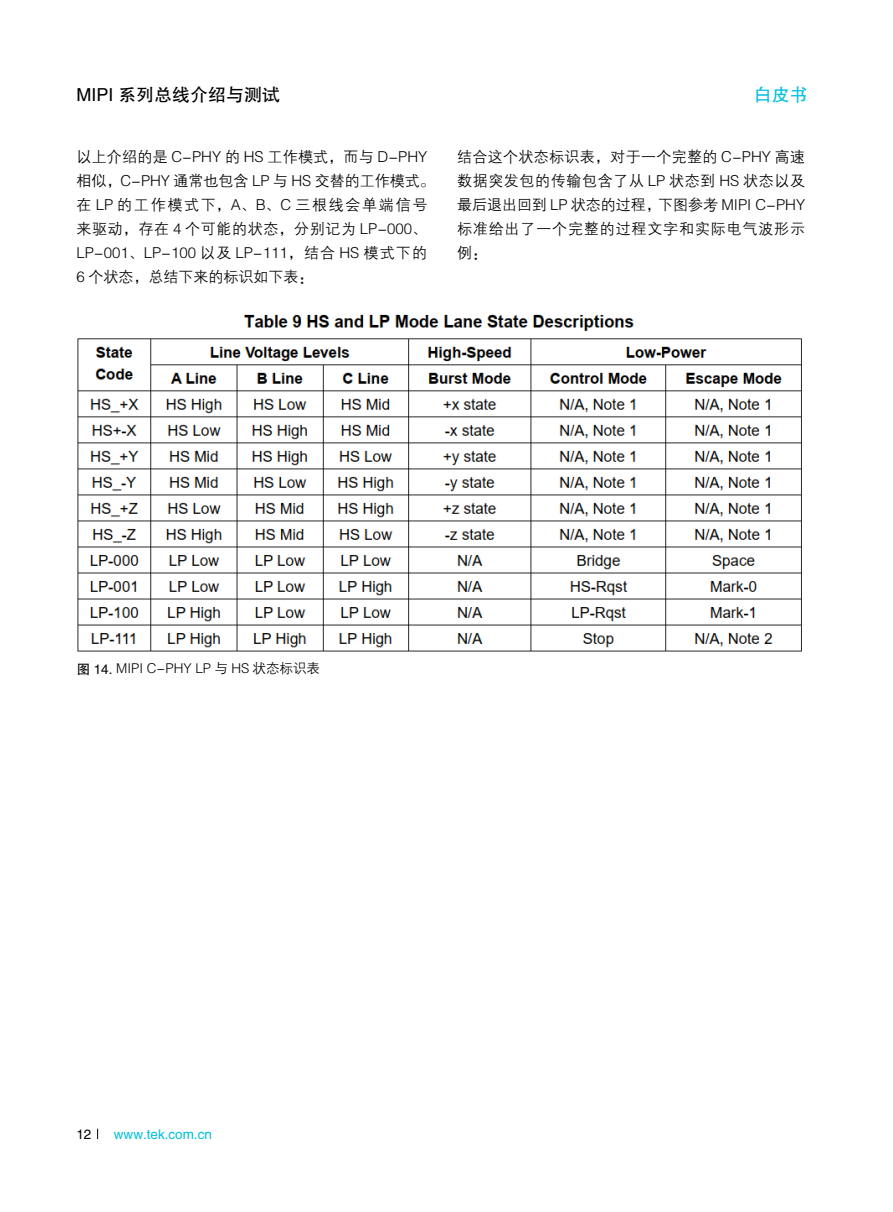
<style>
.page{position:relative;width:893px;height:1212px;background:#fff}
.page>*{position:absolute;margin:0;border:0;box-sizing:border-box;transform-origin:0 0}
.t1{font:18px "FZHTJW GB1 0";color:#000}
.t2{font:18px "FZHTJW GB1 0";color:#00bfdf}
.t3{font:15px/24px "FZZDXJW GB1 0";color:#000}
.t4{font:13.5px "FZZDXJW GB1 0";color:#000}
.t5{font:13.5px "FZHTJW GB1 0";color:#00bfdf}
.t6{font:13.5px "FZHTJW GB1 0";color:#000}
.s1{font-family:"FZHTJW GB1 0"}
</style>
<div class="page">
<img style="left:77px;top:314px;width:725px;height:338px">
<p class="t1" style="left:76px;top:84px;width:205px">MIPI 系列总线介绍与测试</p>
<p class="t2" style="left:754px;top:84px;width:55px">白皮书</p>
<p class="t3" style="left:76px;top:145px;width:360px">以上介绍的是 C-PHY 的 HS 工作模式，而与 D-PHY相似，C-PHY 通常也包含 LP 与 HS 交替的工作模式。在 LP 的工作模式下，A、B、C 三根线会单端信号来驱动，存在 4 个可能的状态，分别记为 LP-000、<br>LP-001、LP-100 以及 LP-111，结合 HS 模式下的<br>6 个状态，总结下来的标识如下表：</p>
<p class="t3" style="left:457px;top:145px;width:350px;text-align:justify">结合这个状态标识表，对于一个完整的 C-PHY 高速数据突发包的传输包含了从 LP 状态到 HS 状态以及最后退出回到 LP 状态的过程，下图参考 MIPI C-PHY标准给出了一个完整的过程文字和实际电气波形示例：</p>
<p class="t4" style="left:77px;top:661px;width:245px"><span class="s1">图 14.</span> MIPI C-PHY LP 与 HS 状态标识表</p>
<p class="t6" style="left:76px;top:1126px;width:16px">12</p>
<p class="t5" style="left:114px;top:1126px;width:99px">www.tek.com.cn</p>
</div>
